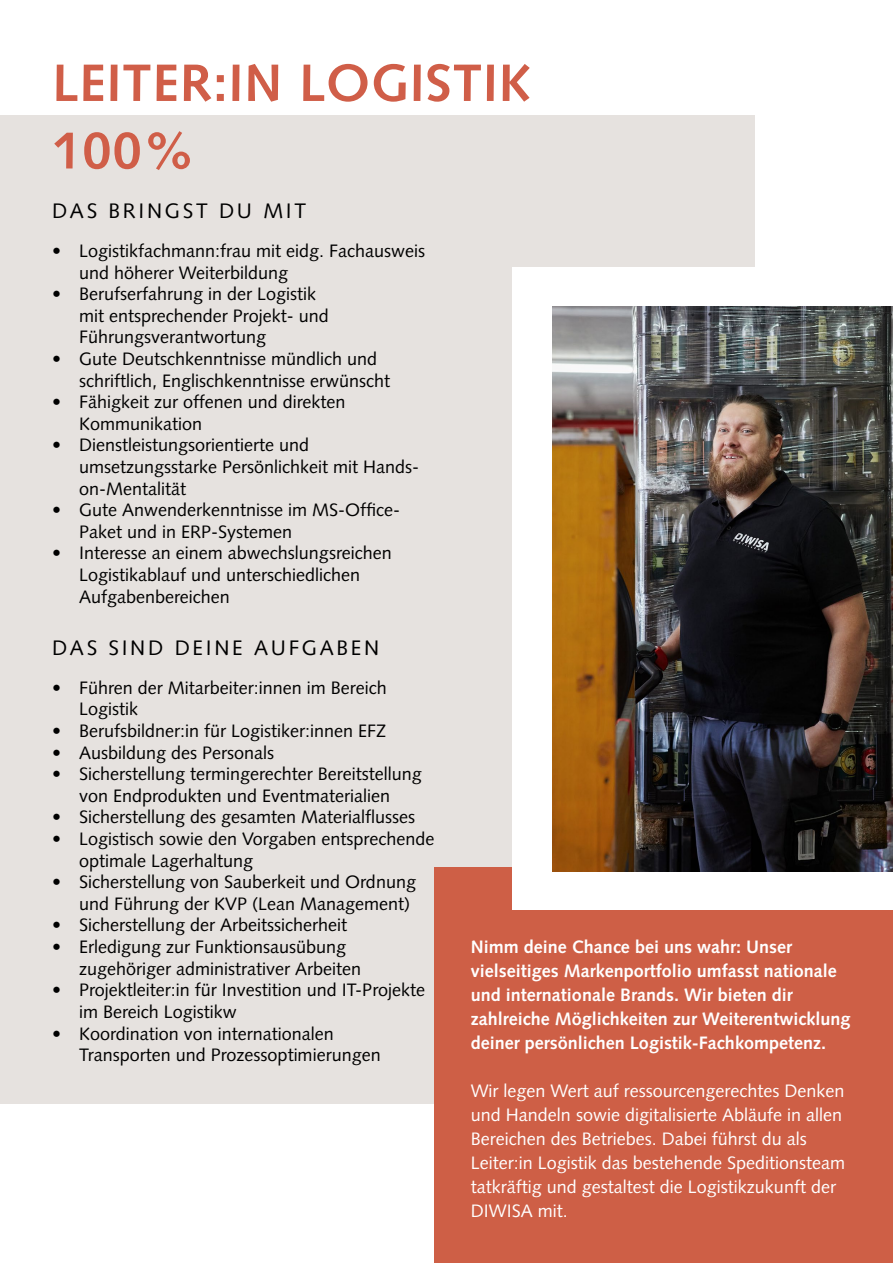
<style>
.page{position:relative;width:893px;height:1263px;background:#fff}
.page>*{position:absolute;margin:0;border:0;box-sizing:border-box;transform-origin:0 0}
.t1{font:700 52.5px/67.5px "Syntax LT";letter-spacing:.02em;color:#d05e48}
.t2{font:21px "Syntax LT";letter-spacing:.13em;color:#000}
.t3{font:18px/21.6px "Syntax LT";color:#000}
.t4{font:18px/24px "Syntax LT";color:#fff}
.t5{font:700 18px/24px "Syntax LT";color:#fff}
</style>
<div class="page">
<div style="left:0;top:115px;width:755px;height:988px;background:#e6e2df"></div>
<div style="left:435px;top:867px;width:458px;height:396px;background:#ce5f46"></div>
<div style="left:512px;top:268px;width:381px;height:642px;background:#fff"></div>
<img style="left:552px;top:307px;width:340px;height:564px">
<h1 class="t1" style="left:52px;top:49px;width:480px">LEITER:IN LOGISTIK<br>100%</h1>
<p class="t2" style="left:52px;top:198px;width:256px">DAS BRINGST DU MIT</p>
<p class="t3" style="left:79px;top:240px;width:348px;text-indent:-27px">• Logistikfachmann:frau mit eidg. Fachausweis und höherer Weiterbildung</p>
<p class="t3" style="left:79px;top:283px;width:251px;text-indent:-27px">• Berufserfahrung in der Logistik mit entsprechender Projekt- und<br>Führungsverantwortung</p>
<p class="t3" style="left:79px;top:348px;width:313px;text-indent:-27px">• Gute Deutschkenntnisse mündlich und schriftlich, Englischkenntnisse erwünscht</p>
<p class="t3" style="left:79px;top:391px;width:268px;text-indent:-27px">• Fähigkeit zur offenen und direkten<br>Kommunikation</p>
<p class="t3" style="left:79px;top:434px;width:342px;text-indent:-27px">• Dienstleistungsorientierte und umsetzungsstarke Persönlichkeit mit Hands&shy;on-Mentalität</p>
<p class="t3" style="left:79px;top:499px;width:323px;text-indent:-27px">• Gute Anwenderkenntnisse im MS-Office-<br>Paket und in ERP-Systemen</p>
<p class="t3" style="left:79px;top:542px;width:314px;text-indent:-27px">• Interesse an einem abwechslungsreichen<br>Logistikablauf und unterschiedlichen<br>Aufgabenbereichen</p>
<p class="t2" style="left:52px;top:636px;width:329px">DAS SIND DEINE AUFGABEN</p>
<p class="t3" style="left:79px;top:677px;width:309px;text-indent:-27px">• Führen der Mitarbeiter:innen im Bereich<br>Logistik</p>
<p class="t3" style="left:52px;top:720px;width:336px">• Berufsbildner:in für Logistiker:innen EFZ</p>
<p class="t3" style="left:52px;top:742px;width:224px">• Ausbildung des Personals</p>
<p class="t3" style="left:52px;top:763px;width:371px;text-align:center">• Sicherstellung termingerechter Bereitstellung von Endprodukten und Eventmaterialien</p>
<p class="t3" style="left:52px;top:806px;width:365px">• Sicherstellung des gesamten Materialflusses</p>
<p class="t3" style="left:79px;top:828px;width:357px;text-indent:-27px">• Logistisch sowie den Vorgaben entsprechende optimale Lagerhaltung</p>
<p class="t3" style="left:79px;top:871px;width:338px;text-indent:-27px">• Sicherstellung von Sauberkeit und Ordnung und Führung der KVP (Lean Management)</p>
<p class="t3" style="left:52px;top:914px;width:297px">• Sicherstellung der Arbeitssicherheit</p>
<p class="t3" style="left:79px;top:936px;width:284px;text-indent:-27px">• Erledigung zur Funktionsausübung zugehöriger administrativer Arbeiten</p>
<p class="t3" style="left:79px;top:979px;width:348px;text-indent:-27px">• Projektleiter:in für Investition und IT-Projekte im Bereich Logistikw</p>
<p class="t3" style="left:79px;top:1022px;width:303px;text-indent:-27px">• Koordination von internationalen<br>Transporten und Prozessoptimierungen</p>
<p class="t5" style="left:471px;top:935px;width:381px">Nimm deine Chance bei uns wahr: Unser vielseitiges Markenportfolio umfasst nationale und internationale Brands. Wir bieten dir zahlreiche Möglichkeiten zur Weiterentwicklung deiner persönlichen Logistik-Fachkompetenz.</p>
<p class="t4" style="left:471px;top:1079px;width:376px">Wir legen Wert auf ressourcengerechtes Denken und Handeln sowie digitalisierte Abläufe in allen Bereichen des Betriebes. Dabei führst du als Leiter:in Logistik das bestehende Speditionsteam tatkräftig und gestaltest die Logistikzukunft der DIWISA mit.</p>
</div>
